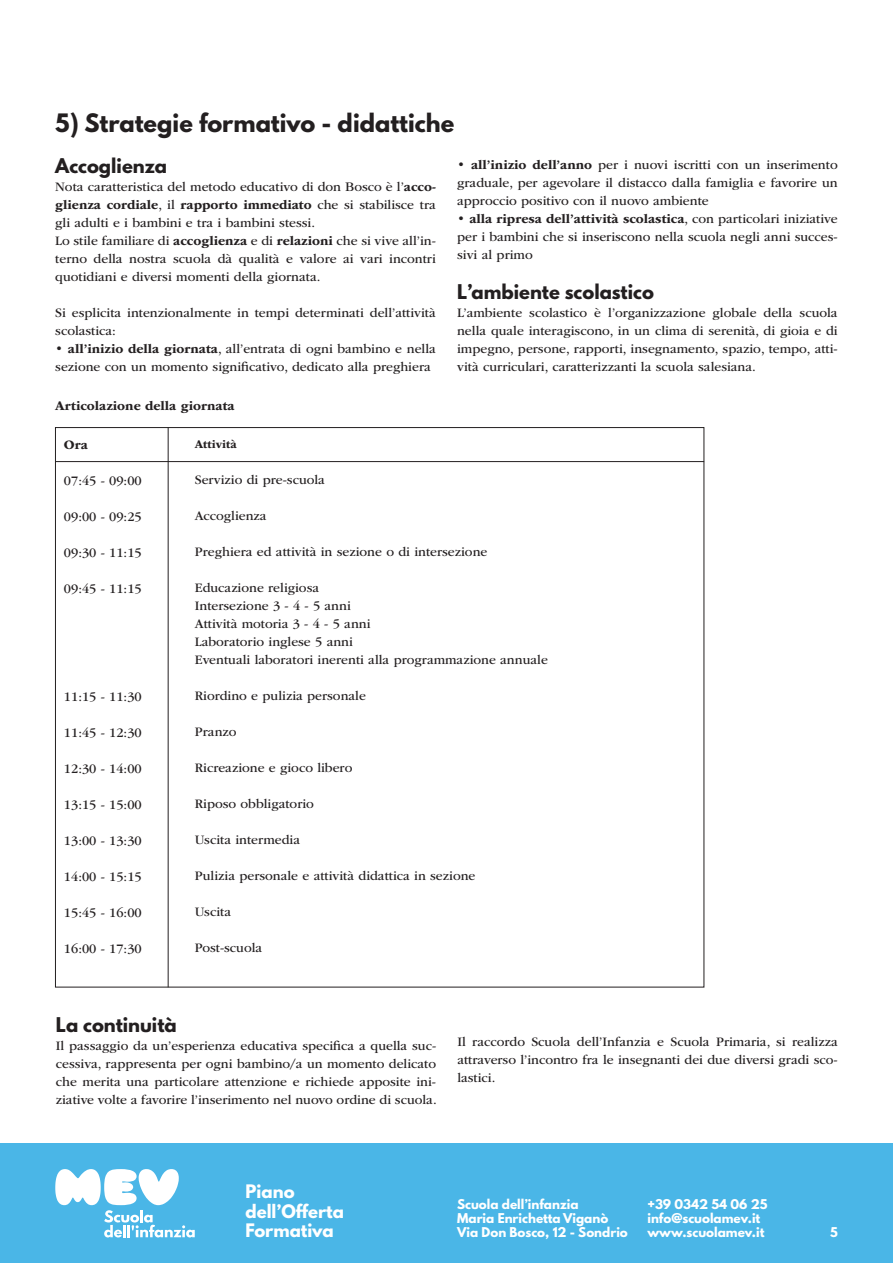
<style>
.page{position:relative;width:893px;height:1263px;background:#fff}
.page>*{position:absolute;margin:0;border:0;box-sizing:border-box;transform-origin:0 0}
.t1{font:700 22.5px "League Spartan";color:#231f20}
.t2{font:700 18px "League Spartan";color:#231f20}
.t3{font:700 16.5px/19.8px "League Spartan";color:#fff}
.t4{font:13.5px/18px "ITC Garamond Std";color:#231f20;text-align:justify}
.t5{font:700 13.5px "ITC Garamond Std";color:#231f20}
.t6{font:700 12px/14.4px "League Spartan";color:#fff}
.t7{font:700 12px "ITC Garamond Std";color:#231f20}
.s1{font-weight:700}
</style>
<div class="page">
<div style="left:0;top:1143px;width:893px;height:120px;background:#4ab6e7"></div>
<svg style="left:55px;top:1169px;width:140px;height:68px"></svg>
<hr style="left:168px;top:427px;width:1px;height:560px;background:#231f20">
<hr style="left:55px;top:461px;width:649px;height:1px;background:#231f20">
<h1 class="t1" style="left:55px;top:105px;width:401px">5) Strategie formativo - didattiche</h1>
<h2 class="t2" style="left:55px;top:152px;width:113px">Accoglienza</h2>
<p class="t4" style="left:55px;top:178px;width:382px;text-align:left">Nota caratteristica del metodo educativo di don Bosco è l’<span class="s1">acco&shy;glienza cordiale</span>, il <span class="s1">rapporto immediato</span> che si stabilisce tra gli adulti e i bambini e tra i bambini stessi.<br>Lo stile familiare di <span class="s1">accoglienza</span> e di <span class="s1">relazioni</span> che si vive all’in&shy;terno della nostra scuola dà qualità e valore ai vari incontri quotidiani e diversi momenti della giornata.</p>
<p class="t4" style="left:55px;top:304px;width:382px">Si esplicita intenzionalmente in tempi determinati dell’attività scolastica:</p>
<p class="t4" style="left:55px;top:340px;width:382px">• <span class="s1">all’inizio della giornata</span>, all’entrata di ogni bambino e nella sezione con un momento significativo, dedicato alla preghiera</p>
<p class="t4" style="left:457px;top:156px;width:382px">• <span class="s1">all’inizio dell’anno</span> per i nuovi iscritti con un inserimento graduale, per agevolare il distacco dalla famiglia e favorire un approccio positivo con il nuovo ambiente</p>
<p class="t4" style="left:457px;top:210px;width:382px">• <span class="s1">alla ripresa dell’attività scolastica</span>, con particolari iniziative per i bambini che si inseriscono nella scuola negli anni succes&shy;sivi al primo</p>
<h2 class="t2" style="left:457px;top:277px;width:198px">L’ambiente scolastico</h2>
<p class="t4" style="left:457px;top:303px;width:382px">L’ambiente scolastico è l’organizzazione globale della scuola nella quale interagiscono, in un clima di serenità, di gioia e di impegno, persone, rapporti, insegnamento, spazio, tempo, atti&shy;vità curriculari, caratterizzanti la scuola salesiana.</p>
<p class="t5" style="left:55px;top:398px;width:181px">Articolazione della giornata</p>
<p class="t5" style="left:64px;top:437px;width:26px">Ora</p>
<p class="t4" style="left:64px;top:472px;width:79px">07:45 - 09:00</p>
<p class="t4" style="left:64px;top:508px;width:79px">09:00 - 09:25</p>
<p class="t4" style="left:64px;top:544px;width:79px">09:30 - 11:15</p>
<p class="t4" style="left:64px;top:580px;width:79px">09:45 - 11:15</p>
<p class="t7" style="left:195px;top:437px;width:44px">Attività</p>
<p class="t4" style="left:195px;top:471px;width:132px">Servizio di pre-scuola</p>
<p class="t4" style="left:195px;top:507px;width:73px">Accoglienza</p>
<p class="t4" style="left:195px;top:543px;width:294px">Preghiera ed attività in sezione o di intersezione</p>
<p class="t4" style="left:195px;top:579px;width:355px;text-align:left">Educazione religiosa<br>Intersezione 3 - 4 - 5 anni<br>Attività motoria 3 - 4 - 5 anni<br>Laboratorio inglese 5 anni<br>Eventuali laboratori inerenti alla programmazione annuale</p>
<p class="t4" style="left:195px;top:687px;width:173px">Riordino e pulizia personale</p>
<p class="t4" style="left:195px;top:723px;width:43px">Pranzo</p>
<p class="t4" style="left:195px;top:759px;width:159px">Ricreazione e gioco libero</p>
<p class="t4" style="left:195px;top:795px;width:121px">Riposo obbligatorio</p>
<p class="t4" style="left:195px;top:831px;width:107px">Uscita intermedia</p>
<p class="t4" style="left:195px;top:867px;width:282px">Pulizia personale e attività didattica in sezione</p>
<p class="t4" style="left:195px;top:903px;width:38px">Uscita</p>
<p class="t4" style="left:195px;top:939px;width:69px">Post-scuola</p>
<p class="t4" style="left:64px;top:688px;width:79px">11:15 - 11:30</p>
<p class="t4" style="left:64px;top:724px;width:79px">11:45 - 12:30</p>
<p class="t4" style="left:64px;top:760px;width:79px">12:30 - 14:00</p>
<p class="t4" style="left:64px;top:796px;width:79px">13:15 - 15:00</p>
<p class="t4" style="left:64px;top:832px;width:79px">13:00 - 13:30</p>
<p class="t4" style="left:64px;top:868px;width:79px">14:00 - 15:15</p>
<p class="t4" style="left:64px;top:904px;width:79px">15:45 - 16:00</p>
<p class="t4" style="left:64px;top:940px;width:79px">16:00 - 17:30</p>
<h2 class="t2" style="left:56px;top:1010px;width:122px">La continuità</h2>
<p class="t4" style="left:56px;top:1037px;width:382px">Il passaggio da un’esperienza educativa specifica a quella suc&shy;cessiva, rappresenta per ogni bambino/a un momento delicato che merita una particolare attenzione e richiede apposite ini&shy;ziative volte a favorire l’inserimento nel nuovo ordine di scuola.</p>
<p class="t4" style="left:457px;top:1033px;width:382px">Il raccordo Scuola dell’Infanzia e Scuola Primaria, si realizza attraverso l’incontro fra le insegnanti dei due diversi gradi sco&shy;lastici.</p>
<p class="t3" style="left:246px;top:1181px;width:100px">Piano dell’Offerta<br>Formativa</p>
<p class="t6" style="left:457px;top:1196px;width:172px">Scuola dell’infanzia<br>Maria Enrichetta Viganò<br>Via Don Bosco, 12 - Sondrio</p>
<p class="t6" style="left:647px;top:1196px;width:122px">+39 0342 54 06 25 info@scuolamev.it www.scuolamev.it</p>
<p class="t6" style="left:830px;top:1225px;width:9px">5</p>
</div>
